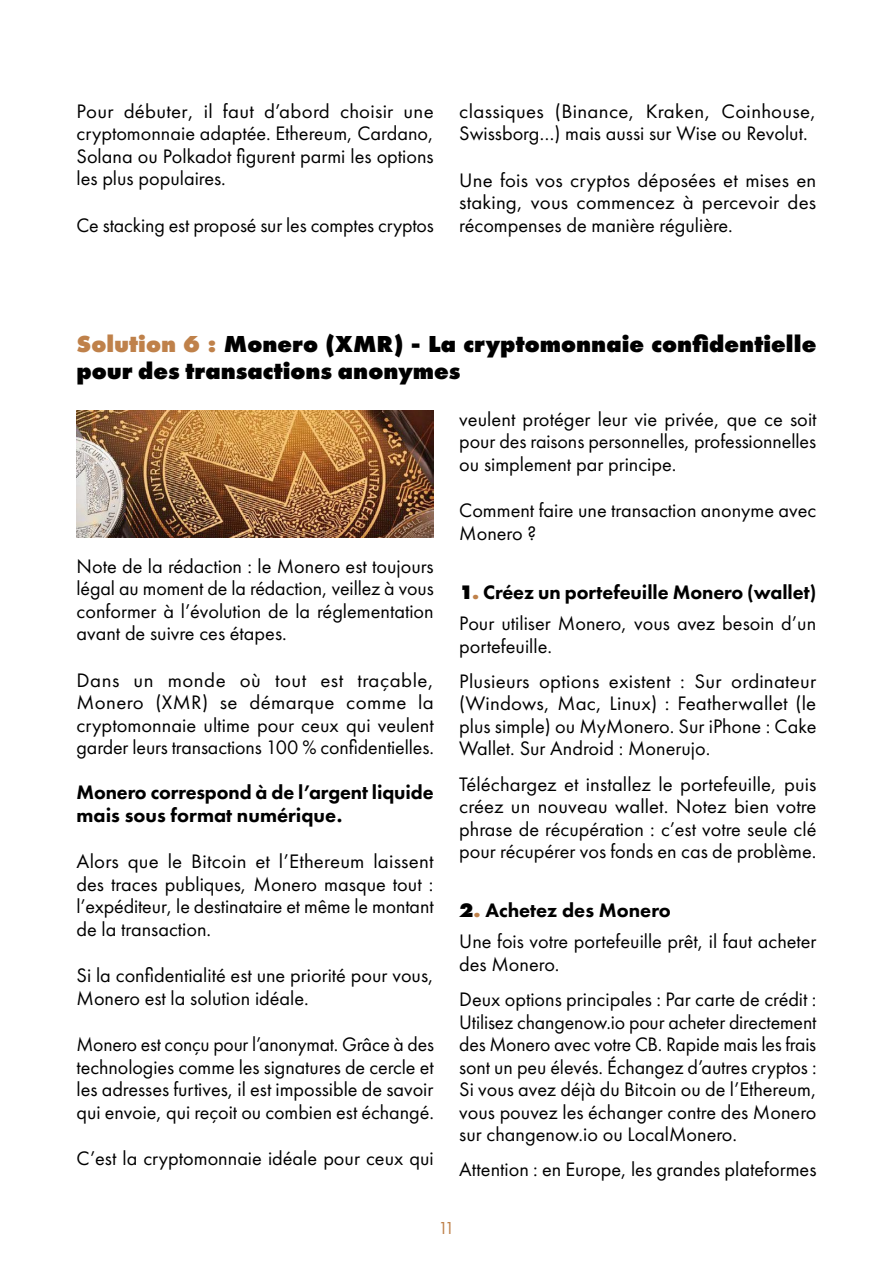
<style>
.page{position:relative;width:893px;height:1263px;background:#fff}
.page>*{position:absolute;margin:0;border:0;box-sizing:border-box;transform-origin:0 0}
.t1{font:800 24px/27px "Futura PT";color:#000}
.t2{font:20.25px/22.5px "Futura PT";color:#000;text-align:justify}
.t3{font:800 20.25px/22.5px "Futura PT";letter-spacing:-.005em;color:#000}
.t4{font:18px "Futura PT";color:#bf814a}
.s1{color:#bf814a}
.s2{font-weight:800}
.s3{font-weight:800;color:#bf814a}
</style>
<div class="page">
<img style="left:77px;top:410px;width:357px;height:128px">
<p class="t2" style="left:77px;top:99px;width:359px">Pour débuter, il faut d’abord choisir une cryptomonnaie adaptée. Ethereum, Cardano, Solana ou Polkadot figurent parmi les options les plus populaires.</p>
<p class="t2" style="left:77px;top:213px;width:359px">Ce stacking est proposé sur les comptes cryptos</p>
<p class="t2" style="left:459px;top:99px;width:359px">classiques (Binance, Kraken, Coinhouse,<br>Swissborg…) mais aussi sur Wise ou Revolut.</p>
<p class="t2" style="left:459px;top:168px;width:359px">Une fois vos cryptos déposées et mises en staking, vous commencez à percevoir des récompenses de manière régulière.</p>
<p class="t1" style="left:77px;top:330px;width:741px"><span class="s1">Solution 6 :</span> Monero (XMR) - La cryptomonnaie confidentielle pour des transactions anonymes</p>
<p class="t2" style="left:77px;top:554px;width:359px">Note de la rédaction : le Monero est toujours légal au moment de la rédaction, veillez à vous conformer à l’évolution de la réglementation avant de suivre ces étapes.</p>
<p class="t2" style="left:77px;top:668px;width:359px">Dans un monde où tout est traçable, Monero (XMR) se démarque comme la cryptomonnaie ultime pour ceux qui veulent garder leurs transactions 100 % confidentielles.</p>
<p class="t3" style="left:77px;top:781px;width:359px">Monero correspond à de l’argent liquide mais sous format numérique.</p>
<p class="t2" style="left:77px;top:850px;width:359px">Alors que le Bitcoin et l’Ethereum laissent des traces publiques, Monero masque tout : l’expéditeur, le destinataire et même le montant de la transaction.</p>
<p class="t2" style="left:77px;top:964px;width:359px">Si la confidentialité est une priorité pour vous,<br>Monero est la solution idéale.</p>
<p class="t2" style="left:77px;top:1033px;width:359px">Monero est conçu pour l’anonymat. Grâce à des technologies comme les signatures de cercle et les adresses furtives, il est impossible de savoir qui envoie, qui reçoit ou combien est échangé.</p>
<p class="t2" style="left:77px;top:1147px;width:359px">C’est la cryptomonnaie idéale pour ceux qui</p>
<p class="t2" style="left:459px;top:408px;width:359px">veulent protéger leur vie privée, que ce soit pour des raisons personnelles, professionnelles ou simplement par principe.</p>
<p class="t2" style="left:459px;top:499px;width:359px">Comment faire une transaction anonyme avec<br>Monero ?</p>
<p class="t2" style="left:459px;top:577px;width:358px;line-height:31px"><span class="s2">1</span><span class="s3">.</span> <span class="s2">Créez un portefeuille Monero (wallet)<br></span>Pour utiliser Monero, vous avez besoin d’un</p>
<p class="t2" style="left:459px;top:628px;width:359px;line-height:35.2px">portefeuille.<br>Plusieurs options existent : Sur ordinateur</p>
<p class="t2" style="left:459px;top:692px;width:359px">(Windows, Mac, Linux) : Featherwallet (le plus simple) ou MyMonero. Sur iPhone : Cake Wallet. Sur Android : Monerujo.</p>
<p class="t2" style="left:459px;top:772px;width:359px">Téléchargez et installez le portefeuille, puis créez un nouveau wallet. Notez bien votre phrase de récupération : c’est votre seule clé pour récupérer vos fonds en cas de problème.</p>
<p class="t2" style="left:459px;top:895px;width:359px;line-height:31px"><span class="s2">2</span><span class="s3">.</span> <span class="s2">Achetez des Monero<br></span>Une fois votre portefeuille prêt, il faut acheter</p>
<p class="t2" style="left:459px;top:946px;width:359px;line-height:35.2px">des Monero.<br>Deux options principales : Par carte de crédit :</p>
<p class="t2" style="left:459px;top:1010px;width:359px">Utilisez changenow.io pour acheter directement des Monero avec votre CB. Rapide mais les frais sont un peu élevés. Échangez d’autres cryptos :<br>Si vous avez déjà du Bitcoin ou de l’Ethereum, vous pouvez les échanger contre des Monero sur changenow.io ou LocalMonero.</p>
<p class="t2" style="left:459px;top:1158px;width:359px">Attention : en Europe, les grandes plateformes</p>
<p class="t4" style="left:438px;top:1217px;width:18px">11</p>
</div>
